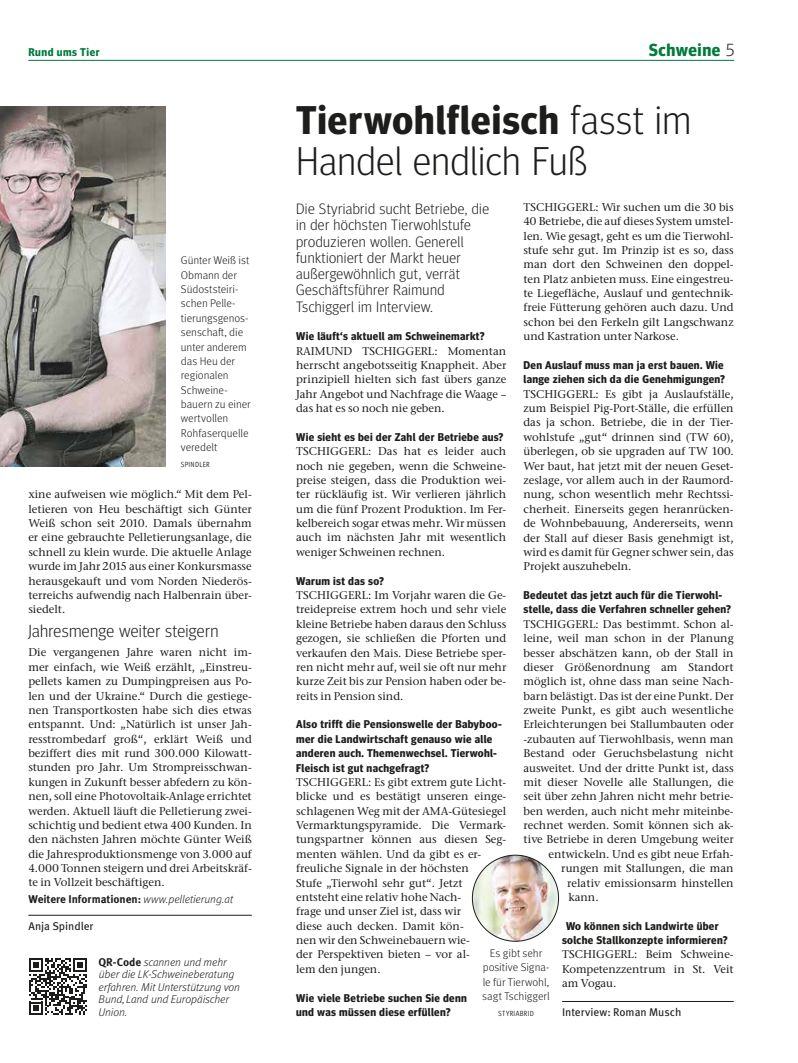
<style>
.page{position:relative;width:798px;height:1063px;background:#fff}
.page>*{position:absolute;margin:0;border:0;box-sizing:border-box;transform-origin:0 0}
.t1{font:300 40px/41.2px "Meta Headline Pro";letter-spacing:.015em;color:#1d1d1b}
.t2{font:300 17.5px "Meta Headline Pro";letter-spacing:.02em;color:#1d1d1b}
.t3{font:700 17.5px "Meta Headline Pro";letter-spacing:.035em;color:#007a3e}
.t4{font:300 15px/16.2px "Meta Headline Pro";letter-spacing:.03em;color:#1d1d1b}
.t5{font:500 11.25px/14.4px "Stone Serif ITC Pro";color:#1d1d1b;text-align:justify}
.t6{font:700 11.25px/14.4px "Meta Headline Pro";letter-spacing:.03em;color:#1d1d1b}
.t7{font:300 11.25px/14.4px "Meta Pro";letter-spacing:-.005em;color:#1d1d1b}
.t8{font:italic 300 11.25px/12.5px "Meta Pro";letter-spacing:-.01em;color:#1d1d1b}
.t9{font:700 11.25px "Meta Pro";letter-spacing:-.005em;color:#1d1d1b}
.t10{font:11.25px "Meta Pro";letter-spacing:-.005em;color:#1d1d1b}
.t11{font:700 11.25px "Meta Headline Pro";letter-spacing:.045em;color:#007a3e}
.t12{font:7.5px "Meta Pro Cond Norm";letter-spacing:.04em;color:#1d1d1b}
.s1{font-weight:300;color:#1d1d1b}
.s2{font-weight:300;font-style:italic}
.s3{font-weight:700;font-style:normal}
.s4{font-weight:700}
</style>
<div class="page">
<hr style="left:28px;top:60px;width:705px;height:1px;background:#007a3e">
<img style="left:0;top:106px;width:166px;height:361px">
<svg style="left:29px;top:958px;width:58px;height:57px"></svg>
<hr style="left:562px;top:1001px;width:171px;height:1px;background:#1d1d1b">
<img style="left:472px;top:855px;width:86px;height:86px;border-radius:43px">
<hr style="left:28px;top:915px;width:224px;height:1px;background:#1d1d1b">
<p class="t11" style="left:28px;top:44px;width:73px">Rund ums Tier</p>
<h2 class="t3" style="left:648px;top:37px;width:87px">Schweine <span class="s1">5</span></h2>
<p class="t7" style="left:181px;top:253px;width:71px">Günter Weiß ist<br>Obmann der<br>Südoststeiri&shy;schen Pelle&shy;tierungsgenos&shy;senschaft, die unter anderem das Heu der regionalen<br>Schweine&shy;bauern zu einer wertvollen<br>Rohfaserquelle veredelt</p>
<p class="t12" style="left:181px;top:459px;width:30px">SPINDLER</p>
<p class="t5" style="left:28px;top:487px;width:225px">xine aufweisen wie möglich.“ Mit dem Pel&shy;letieren von Heu beschäftigt sich Günter Weiß schon seit 2010. Damals übernahm er eine gebrauchte Pelletierungsanlage, die schnell zu klein wurde. Die aktuelle Anlage wurde im Jahr 2015 aus einer Konkursmasse herausgekauft und vom Norden Niederös&shy;terreichs aufwendig nach Halbenrain über&shy;siedelt.</p>
<h2 class="t2" style="left:28px;top:619px;width:191px">Jahresmenge weiter steigern</h2>
<p class="t5" style="left:28px;top:645px;width:225px">Die vergangenen Jahre waren nicht im&shy;mer einfach, wie Weiß erzählt, „Einstreu&shy;pellets kamen zu Dumpingpreisen aus Po&shy;len und der Ukraine.“ Durch die gestiege&shy;nen Transportkosten habe sich dies etwas entspannt. Und: „Natürlich ist unser Jah&shy;resstrombedarf groß“, erklärt Weiß und beziffert dies mit rund 300.000 Kilowatt&shy;stunden pro Jahr. Um Strompreisschwan&shy;kungen in Zukunft besser abfedern zu kön&shy;nen, soll eine Photovoltaik-Anlage errichtet werden. Aktuell läuft die Pelletierung zwei&shy;schichtig und bedient etwa 400 Kunden. In den nächsten Jahren möchte Günter Weiß die Jahresproduktionsmenge von 3.000 auf 4.000 Tonnen steigern und drei Arbeitskräf&shy;te in Vollzeit beschäftigen.</p>
<p class="t9" style="left:28px;top:890px;width:206px">Weitere Informationen: <span class="s2">www.pelletierung.at</span></p>
<p class="t10" style="left:28px;top:917px;width:67px">Anja Spindler</p>
<p class="t8" style="left:98px;top:955px;width:143px"><span class="s3">QR-Code</span> scannen und mehr über die LK-Schweineberatung erfahren. Mit Unterstützung von<br>Bund, Land und Europäischer<br>Union.</p>
<h1 class="t1" style="left:296px;top:96px;width:396px"><span class="s4">Tierwohlfleisch</span> fasst im<br>Handel endlich Fuß</h1>
<h3 class="t4" style="left:296px;top:200px;width:194px">Die Styriabrid sucht Betriebe, die in der höchsten Tierwohlstufe produzieren wollen. Generell funktioniert der Markt heuer außergewöhnlich gut, verrät<br>Geschäftsführer Raimund<br>Tschiggerl im Interview.</h3>
<p class="t5" style="left:523px;top:200px;width:212px">TSCHIGGERL: Wir suchen um die 30 bis 40 Betriebe, die auf dieses System umstel&shy;len. Wie gesagt, geht es um die Tierwohl&shy;stufe sehr gut. Im Prinzip ist es so, dass man dort den Schweinen den doppel&shy;ten Platz anbieten muss. Eine eingestreu&shy;te Liegefläche, Auslauf und gentechnik&shy;freie Fütterung gehören auch dazu. Und schon bei den Ferkeln gilt Langschwanz und Kastration unter Narkose.</p>
<p class="t6" style="left:523px;top:357px;width:203px">Den Auslauf muss man ja erst bauen. Wie lange ziehen sich da die Genehmigungen?</p>
<p class="t5" style="left:523px;top:387px;width:212px">TSCHIGGERL: Es gibt ja Auslaufställe, zum Beispiel Pig-Port-Ställe, die erfüllen das ja schon. Betriebe, die in der Tier&shy;wohlstufe „gut“ drinnen sind (TW 60), überlegen, ob sie upgraden auf TW 100.<br>Wer baut, hat jetzt mit der neuen Geset&shy;zeslage, vor allem auch in der Raumord&shy;nung, schon wesentlich mehr Rechtssi&shy;cherheit. Einerseits gegen heranrücken&shy;de Wohnbebauung, Andererseits, wenn der Stall auf dieser Basis genehmigt ist, wird es damit für Gegner schwer sein, das Projekt auszuhebeln.</p>
<p class="t6" style="left:523px;top:587px;width:209px">Bedeutet das jetzt auch für die Tierwohl&shy;stelle, dass die Verfahren schneller gehen?</p>
<p class="t5" style="left:523px;top:617px;width:212px">TSCHIGGERL: Das bestimmt. Schon al-</p>
<p class="t5" style="left:523px;top:631px;width:212px">leine, weil man schon in der Planung</p>
<p class="t5" style="left:523px;top:645px;width:212px">besser abschätzen kann, ob der Stall in</p>
<p class="t5" style="left:523px;top:660px;width:212px">dieser Größenordnung am Standort</p>
<p class="t5" style="left:523px;top:674px;width:212px">möglich ist, ohne dass man seine Nach-</p>
<p class="t5" style="left:523px;top:689px;width:212px">barn belästigt. Das ist der eine Punkt. Der</p>
<p class="t5" style="left:523px;top:703px;width:212px">zweite Punkt, es gibt auch wesentliche</p>
<p class="t5" style="left:523px;top:717px;width:212px">Erleichterungen bei Stallumbauten oder</p>
<p class="t5" style="left:523px;top:732px;width:211px">-zubauten auf Tierwohlbasis, wenn man</p>
<p class="t5" style="left:523px;top:746px;width:211px">Bestand oder Geruchsbelastung nicht</p>
<p class="t5" style="left:523px;top:761px;width:212px">ausweitet. Und der dritte Punkt ist, dass</p>
<p class="t5" style="left:523px;top:775px;width:212px">mit dieser Novelle alle Stallungen, die</p>
<p class="t5" style="left:523px;top:789px;width:211px">seit über zehn Jahren nicht mehr betrie-</p>
<p class="t5" style="left:523px;top:804px;width:211px">ben werden, auch nicht mehr miteinbe-</p>
<p class="t5" style="left:523px;top:818px;width:212px">rechnet werden. Somit können sich ak-</p>
<p class="t5" style="left:523px;top:832px;width:212px">tive Betriebe in deren Umgebung weiter</p>
<p class="t5" style="left:548px;top:847px;width:186px">entwickeln. Und es gibt neue Erfah-</p>
<p class="t5" style="left:561px;top:861px;width:174px">rungen mit Stallungen, die man</p>
<p class="t5" style="left:567px;top:876px;width:168px">relativ emissionsarm hinstellen</p>
<p class="t5" style="left:568px;top:890px;width:32px">kann.</p>
<p class="t6" style="left:562px;top:918px;width:167px;text-align:center">Wo können sich Landwirte über solche Stallkonzepte informieren?</p>
<p class="t5" style="left:562px;top:947px;width:173px">TSCHIGGERL: Beim Schweine-Kompetenzzentrum in St. Veit am Vogau.</p>
<p class="t10" style="left:562px;top:1003px;width:121px">Interview: Roman Musch</p>
<p class="t6" style="left:296px;top:328px;width:190px">Wie läuft‘s aktuell am Schweinemarkt?</p>
<p class="t5" style="left:296px;top:344px;width:212px">RAIMUND TSCHIGGERL: Momentan herrscht angebotsseitig Knappheit. Aber prinzipiell hielten sich fast übers ganze Jahr Angebot und Nachfrage die Waage – das hat es so noch nie geben.</p>
<p class="t6" style="left:296px;top:429px;width:208px">Wie sieht es bei der Zahl der Betriebe aus?</p>
<p class="t5" style="left:296px;top:444px;width:212px">TSCHIGGERL: Das hat es leider auch noch nie gegeben, wenn die Schweine&shy;preise steigen, dass die Produktion wei&shy;ter rückläufig ist. Wir verlieren jährlich um die fünf Prozent Produktion. Im Fer&shy;kelbereich sogar etwas mehr. Wir müssen auch im nächsten Jahr mit wesentlich weniger Schweinen rechnen.</p>
<p class="t6" style="left:296px;top:573px;width:89px">Warum ist das so?</p>
<p class="t5" style="left:296px;top:588px;width:212px">TSCHIGGERL: Im Vorjahr waren die Ge&shy;treidepreise extrem hoch und sehr viele kleine Betriebe haben daraus den Schluss gezogen, sie schließen die Pforten und verkaufen den Mais. Diese Betriebe sper&shy;ren nicht mehr auf, weil sie oft nur mehr kurze Zeit bis zur Pension haben oder be&shy;reits in Pension sind.</p>
<p class="t6" style="left:296px;top:717px;width:207px">Also trifft die Pensionswelle der Babyboo&shy;mer die Landwirtschaft genauso wie alle anderen auch. Themenwechsel. Tierwohl-Fleisch ist gut nachgefragt?</p>
<p class="t5" style="left:296px;top:775px;width:212px;text-align:left">TSCHIGGERL: Es gibt extrem gute Licht&shy;blicke und es bestätigt unseren einge&shy;schlagenen Weg mit der AMA-Gütesiegel Vermarktungspyramide. Die Vermark&shy;tungspartner können aus diesen Seg&shy;menten wählen. Und da gibt es er&shy;freuliche Signale in der höchsten<br>Stufe „Tierwohl sehr gut“. Jetzt entsteht eine relativ hohe Nach-<br>frage und unser Ziel ist, dass wir<br>diese auch decken. Damit kön-<br>nen wir den Schweinebauern wie-<br>der Perspektiven bieten – vor al-<br>lem den jungen.</p>
<p class="t6" style="left:296px;top:990px;width:172px">Wie viele Betriebe suchen Sie denn und was müssen diese erfüllen?</p>
<p class="t7" style="left:482px;top:945px;width:69px;text-align:center">Es gibt sehr positive Signa&shy;le für Tierwohl, sagt Tschiggerl</p>
<p class="t12" style="left:498px;top:1008px;width:37px">STYRIABRID</p>
</div>
